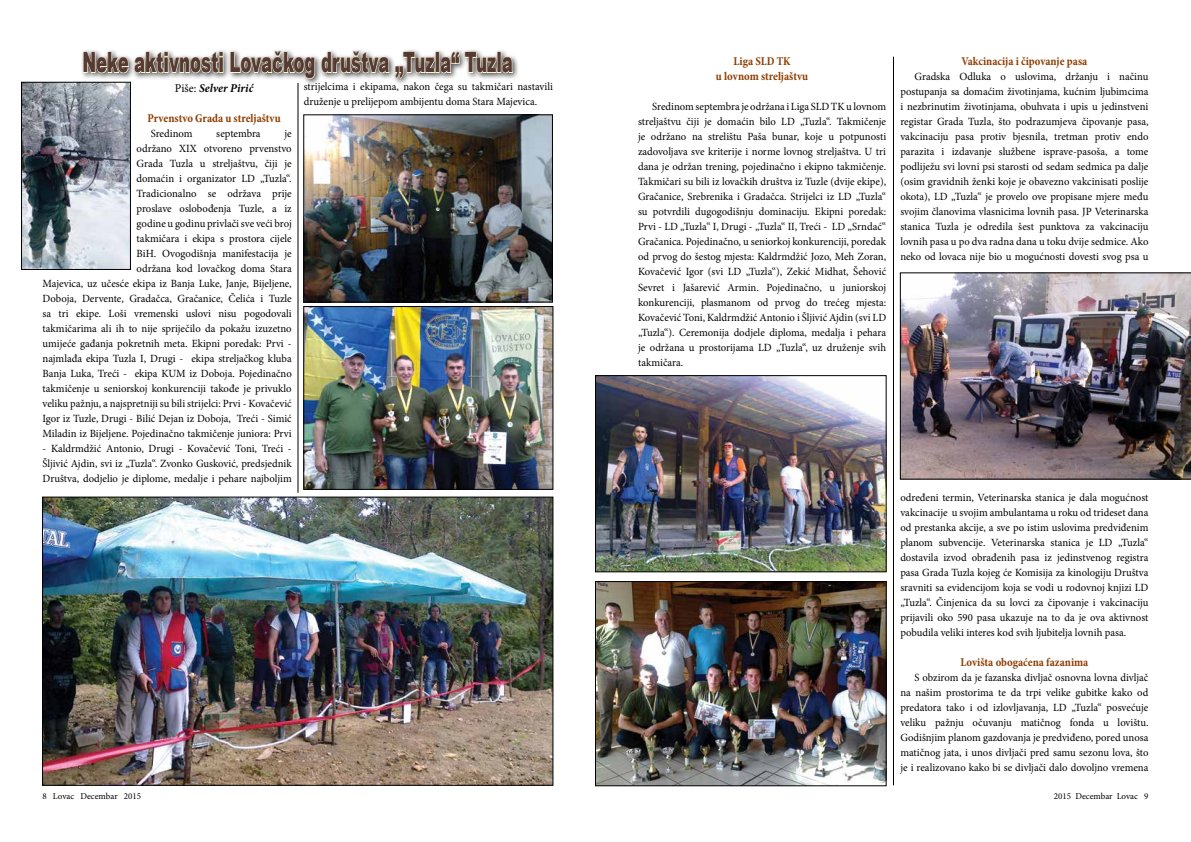
<style>
.page{position:relative;width:1191px;height:842px;background:#fff}
.page>*{position:absolute;margin:0;border:0;box-sizing:border-box;transform-origin:0 0}
.t1{font:900 27.9px "Arial";color:#563932;scale:.59 1}
.t2{font:700 condensed 12px/15px "Minion Pro";color:#8e3e03;text-align:center}
.t3{font:italic 700 12px "Minion Pro";letter-spacing:.005em;color:#000}
.t4{font:11px/15px "Minion Pro";color:#000;text-align:justify}
.t5{font:9px "Minion Pro";color:#000}
.s1{font-weight:400;font-style:normal}
</style>
<div class="page">
<div style="left:80px;top:48px;width:440px;height:38px;background:#000;opacity:.75"></div>
<svg style="left:83px;top:50px;width:141px;height:24px"></svg>
<svg style="left:230px;top:50px;width:283px;height:30px"></svg>
<img style="left:44px;top:499px;width:507px;height:285px">
<div style="left:42px;top:497px;width:511px;height:289px;border:1px solid #000"></div>
<img style="left:23px;top:84px;width:106px;height:184px">
<div style="left:21px;top:82px;width:110px;height:188px;border:1px solid #000"></div>
<img style="left:305px;top:116px;width:246px;height:184px">
<div style="left:303px;top:114px;width:250px;height:188px;border:1px solid #000"></div>
<img style="left:305px;top:308px;width:246px;height:180px">
<div style="left:303px;top:306px;width:250px;height:184px;border:1px solid #000"></div>
<img style="left:597px;top:377px;width:287px;height:193px">
<div style="left:595px;top:375px;width:291px;height:197px;border:1px solid #000"></div>
<img style="left:597px;top:583px;width:287px;height:201px">
<div style="left:595px;top:581px;width:291px;height:205px;border:1px solid #000"></div>
<img style="left:900px;top:272px;width:291px;height:208px">
<hr style="left:298px;top:83px;width:1px;height:410px;background:#000">
<hr style="left:893px;top:57px;width:1px;height:728px;background:#000">
<h1 class="t1" style="left:83px;top:42px;width:731px">Neke aktivnosti Lovačkog društva „Tuzla“ Tuzla</h1>
<p class="t4" style="left:304px;top:79px;width:251px">strijelcima i ekipama, nakon čega su takmičari nastavili druženje u prelijepom ambijentu doma Stara Majevica.</p>
<p class="t3" style="left:175px;top:79px;width:80px"><span class="s1">Piše:</span> Selver Pirić</p>
<p class="t2" style="left:148px;top:110px;width:135px">Prvenstvo Grada u streljaštvu</p>
<p class="t4" style="left:151px;top:126px;width:43px">Sredinom</p>
<p class="t4" style="left:216px;top:126px;width:46px">septembra</p>
<p class="t4" style="left:43px;top:126px;width:251px;text-align:right">je<br>održano XIX otvoreno prvenstvo<br>Grada Tuzla u streljaštvu, čiji je<br>domaćin i organizator LD „Tuzla“.<br>Tradicionalno se održava prije<br>proslave oslobođenja Tuzle, a iz<br>godine u godinu privlači sve veći broj<br>takmičara i ekipa s prostora cijele<br>BiH. Ovogodišnja manifestacija je<br>održana kod lovačkog doma Stara<br>Majevica, uz učesće ekipa iz Banja Luke, Janje, Bijeljene, Doboja, Dervente, Gradačca, Gračanice, Čelića i Tuzle sa tri ekipe. Loši vremenski uslovi nisu pogodovali takmičarima ali ih to nije spriječilo da pokažu izuzetno umijeće gađanja pokretnih meta. Ekipni poredak: Prvi - najmlađa ekipa Tuzla I, Drugi - ekipa streljačkog kluba Banja Luka, Treći - ekipa KUM iz Doboja. Pojedinačno takmičenje u seniorskoj konkurenciji takođe je privuklo veliku pažnju, a najspretniji su bili strijelci: Prvi - Kovačević Igor iz Tuzle, Drugi - Bilić Dejan iz Doboja, Treći - Simić Miladin iz Bijeljene. Pojedinačno takmičenje juniora: Prvi</p>
<p class="t4" style="left:43px;top:441px;width:251px">- Kaldrmdžić Antonio, Drugi - Kovačević Toni, Treći - Šljivić Ajdin, svi iz „Tuzla“. Zvonko Gusković, predsjednik Društva, dodjelio je diplome, medalje i pehare najboljim</p>
<p class="t2" style="left:716px;top:54px;width:94px">Liga SLD TK<br>u lovnom streljaštvu</p>
<p class="t4" style="left:638px;top:99px;width:250px;text-indent:14px">Sredinom septembra je održana i Liga SLD TK u lovnom streljaštvu čiji je domaćin bilo LD „Tuzla“. Takmičenje je održano na strelištu Paša bunar, koje u potpunosti zadovoljava sve kriterije i norme lovnog streljaštva. U tri dana je održan trening, pojedinačno i ekipno takmičenje.<br>Takmičari su bili iz lovačkih društva iz Tuzle (dvije ekipe), Gračanice, Srebrenika i Gradačca. Strijelci iz LD „Tuzla“ su potvrdili dugogodišnju dominaciju. Ekipni poredak:<br>Prvi - LD „Tuzla“ I, Drugi - „Tuzla“ II, Treći - LD „Srndać“ Gračanica. Pojedinačno, u seniorkoj konkurenciji, poredak od prvog do šestog mjesta: Kaldrmdžić Jozo, Meh Zoran, Kovačević Igor (svi LD „Tuzla“), Zekić Midhat, Šehović Sevret i Jašarević Armin. Pojedinačno, u juniorskoj konkurenciji, plasmanom od prvog do trećeg mjesta:<br>Kovačević Toni, Kaldrmdžić Antonio i Šljivić Ajdin (svi LD „Tuzla“). Ceremonija dodjele diploma, medalja i pehara je održana u prostorijama LD „Tuzla“, uz druženje svih takmičara.</p>
<p class="t2" style="left:961px;top:54px;width:127px">Vakcinacija i čipovanje pasa</p>
<p class="t4" style="left:900px;top:69px;width:250px;text-indent:14px">Gradska Odluka o uslovima, držanju i načinu postupanja sa domaćim životinjama, kućnim ljubimcima i nezbrinutim životinjama, obuhvata i upis u jedinstveni registar Grada Tuzla, što podrazumjeva čipovanje pasa, vakcinaciju pasa protiv bjesnila, tretman protiv endo parazita i izdavanje službene isprave-pasoša, a tome podliježu svi lovni psi starosti od sedam sedmica pa dalje (osim gravidnih ženki koje je obavezno vakcinisati poslije okota), LD „Tuzla“ je provelo ove propisane mjere među svojim članovima vlasnicima lovnih pasa. JP Veterinarska stanica Tuzla je odredila šest punktova za vakcinaciju lovnih pasa u po dva radna dana u toku dvije sedmice. Ako neko od lovaca nije bio u mogućnosti dovesti svog psa u</p>
<p class="t4" style="left:900px;top:490px;width:250px">određeni termin, Veterinarska stanica je dala mogućnost vakcinacije u svojim ambulantama u roku od trideset dana od prestanka akcije, a sve po istim uslovima predviđenim planom subvencije. Veterinarska stanica je LD „Tuzla“ dostavila izvod obrađenih pasa iz jedinstvenog registra pasa Grada Tuzla kojeg će Komisija za kinologiju Društva sravniti sa evidencijom koja se vodi u rodovnoj knjizi LD „Tuzla“. Činjenica da su lovci za čipovanje i vakcinaciju prijavili oko 590 pasa ukazuje na to da je ova aktivnost pobudila veliki interes kod svih ljubitelja lovnih pasa.</p>
<p class="t2" style="left:960px;top:654px;width:130px">Lovišta obogaćena fazanima</p>
<p class="t4" style="left:900px;top:669px;width:250px;text-indent:14px">S obzirom da je fazanska divljač osnovna lovna divljač na našim prostorima te da trpi velike gubitke kako od predatora tako i od izlovljavanja, LD „Tuzla“ posvećuje veliku pažnju očuvanju matičnog fonda u lovištu.<br>Godišnjim planom gazdovanja je predviđeno, pored unosa matičnog jata, i unos divljači pred samu sezonu lova, što je i realizovano kako bi se divljači dalo dovoljno vremena</p>
<p class="t5" style="left:43px;top:790px;width:100px">8 Lovac Decembar 2015</p>
<p class="t5" style="left:1054px;top:790px;width:96px">2015 Decembar Lovac 9</p>
</div>
